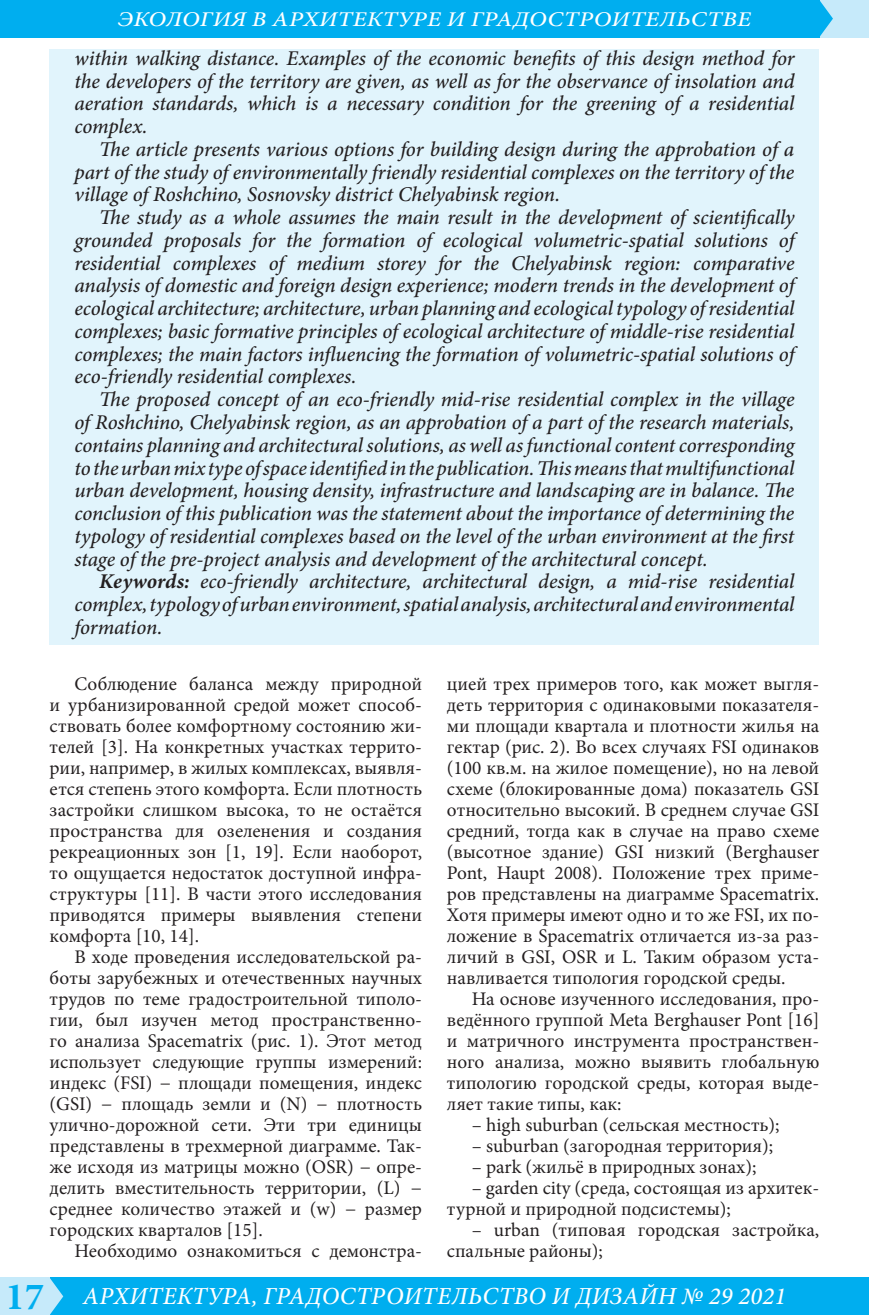
<style>
.page{position:relative;width:869px;height:1315px;background:#fff}
.page>*{position:absolute;margin:0;border:0;box-sizing:border-box;transform-origin:0 0}
.t1{font:italic 500 24.5px "Minion Pro";letter-spacing:.01em;color:#fff}
.Аннотация{font:italic 500 21px/22.8px "Minion Pro";letter-spacing:-.01em;color:#231f20;text-align:justify}
.t2{font:italic 500 21px "Minion Pro";letter-spacing:.01em;color:#fff;scale:1.17 1}
.t3{font:19.25px/21px "Minion Pro";color:#231f20;text-align:justify}
.s1{font-weight:700}
.s2{font-weight:700;font-style:normal;font-size:38.5px;color:#00aeef}
</style>
<div class="page">
<div style="left:46px;top:1277px;width:822px;height:38px;background:#00aeef"></div>
<div style="left:819px;top:0;width:49px;height:37px;background:#c6eafa"></div>
<div style="left:0;top:1277px;width:50px;height:38px;background:#c6eafa"></div>
<div style="left:0;top:0;width:819px;height:37px;background:#00aeef"></div>
<svg style="left:50px;top:1278px;width:13px;height:37px"></svg>
<svg style="left:819px;top:0;width:13px;height:37px"></svg>
<div style="left:50px;top:50px;width:769px;height:595px;background:#e1f4fc"></div>
<p class="t2" style="left:118px;top:5px;width:542px">ЭКОЛОГИЯ В АРХИТЕКТУРЕ И ГРАДОСТРОИТЕЛЬСТВЕ</p>
<p class="Аннотация" style="left:74px;top:47px;width:721px">within walking distance. Examples of the economic benefits of this design method for the developers of the territory are given, as well as for the observance of insolation and aeration standards, which is a necessary condition for the greening of a residential complex.</p>
<p class="Аннотация" style="left:74px;top:138px;width:721px;text-indent:25px">The article presents various options for building design during the approbation of a part of the study of environmentally friendly residential complexes on the territory of the village of Roshchino, Sosnovsky district Chelyabinsk region.</p>
<p class="Аннотация" style="left:74px;top:206px;width:721px;text-indent:25px">The study as a whole assumes the main result in the development of scientifically grounded proposals for the formation of ecological volumetric-spatial solutions of residential complexes of medium storey for the Chelyabinsk region: comparative analysis of domestic and foreign design experience; modern trends in the development of ecological architecture; architecture, urban planning and ecological typology of residential complexes; basic formative principles of ecological architecture of middle-rise residential complexes; the main factors influencing the formation of volumetric-spatial solutions of eco-friendly residential complexes.</p>
<p class="Аннотация" style="left:74px;top:388px;width:721px;text-indent:25px">The proposed concept of an eco-friendly mid-rise residential complex in the village of Roshchino, Chelyabinsk region, as an approbation of a part of the research materials, contains planning and architectural solutions, as well as functional content corresponding to the urban mix type of space identified in the publication. This means that multifunctional urban development, housing density, infrastructure and landscaping are in balance. The conclusion of this publication was the statement about the importance of determining the typology of residential complexes based on the level of the urban environment at the first stage of the pre-project analysis and development of the architectural concept.</p>
<p class="Аннотация" style="left:74px;top:570px;width:721px;text-indent:25px"><span class="s1">Keywords:</span> eco-friendly architecture, architectural design, a mid-rise residential complex, typology of urban environment, spatial analysis, architectural and environmental formation.</p>
<p class="t3" style="left:50px;top:673px;width:374px;text-indent:25px">Соблюдение баланса между природной и урбанизированной средой может способ&shy;ствовать более комфортному состоянию жи&shy;телей [3]. На конкретных участках террито&shy;рии, например, в жилых комплексах, выявля&shy;ется степень этого комфорта. Если плотность застройки слишком высока, то не остаётся пространства для озеленения и создания рекреационных зон [1, 19]. Если наоборот, то ощущается недостаток доступной инфра&shy;структуры [11]. В части этого исследования приводятся примеры выявления степени комфорта [10, 14].</p>
<p class="t3" style="left:50px;top:946px;width:374px;text-indent:25px">В ходе проведения исследовательской ра&shy;боты зарубежных и отечественных научных трудов по теме градостроительной типоло&shy;гии, был изучен метод пространственно&shy;го анализа Spacematrix (рис. 1). Этот метод использует следующие группы измерений: индекс (FSI) − площади помещения, индекс (GSI) − площадь земли и (N) − плотность улично-дорожной сети. Эти три единицы представлены в трехмерной диаграмме. Так&shy;же исходя из матрицы можно (OSR) − опре&shy;делить вместительность территории, (L) − среднее количество этажей и (w) − размер городских кварталов [15].</p>
<p class="t3" style="left:74px;top:1240px;width:349px">Необходимо ознакомиться с демонстра-</p>
<p class="t3" style="left:446px;top:673px;width:374px">цией трех примеров того, как может выгля&shy;деть территория с одинаковыми показателя&shy;ми площади квартала и плотности жилья на гектар (рис. 2). Во всех случаях FSI одинаков (100 кв.м. на жилое помещение), но на левой схеме (блокированные дома) показатель GSI относительно высокий. В среднем случае GSI средний, тогда как в случае на право схеме (высотное здание) GSI низкий (Berghauser Pont, Haupt 2008). Положение трех приме&shy;ров представлены на диаграмме Spacematrix.<br>Хотя примеры имеют одно и то же FSI, их по&shy;ложение в Spacematrix отличается из-за раз&shy;личий в GSI, OSR и L. Таким образом уста&shy;навливается типология городской среды.</p>
<p class="t3" style="left:446px;top:988px;width:374px;text-indent:25px">На основе изученного исследования, про&shy;ведённого группой Meta Berghauser Pont [16] и матричного инструмента пространствен&shy;ного анализа, можно выявить глобальную типологию городской среды, которая выде&shy;ляет такие типы, как:</p>
<p class="t3" style="left:471px;top:1114px;width:309px">– high suburban (сельская местность);</p>
<p class="t3" style="left:471px;top:1135px;width:303px">– suburban (загородная территория);</p>
<p class="t3" style="left:471px;top:1156px;width:286px">– park (жильё в природных зонах);</p>
<p class="t3" style="left:446px;top:1177px;width:374px;text-indent:25px">– garden city (среда, состоящая из архитек&shy;турной и природной подсистемы);</p>
<p class="t3" style="left:446px;top:1219px;width:374px;text-indent:25px">– urban (типовая городская застройка, спальные районы);</p>
<p class="t1" style="left:6px;top:1279px;width:781px"><span class="s2">17</span> АРХИТЕКТУРА, ГРАДОСТРОИТЕЛЬСТВО И ДИЗАЙН № 29 2021</p>
</div>
